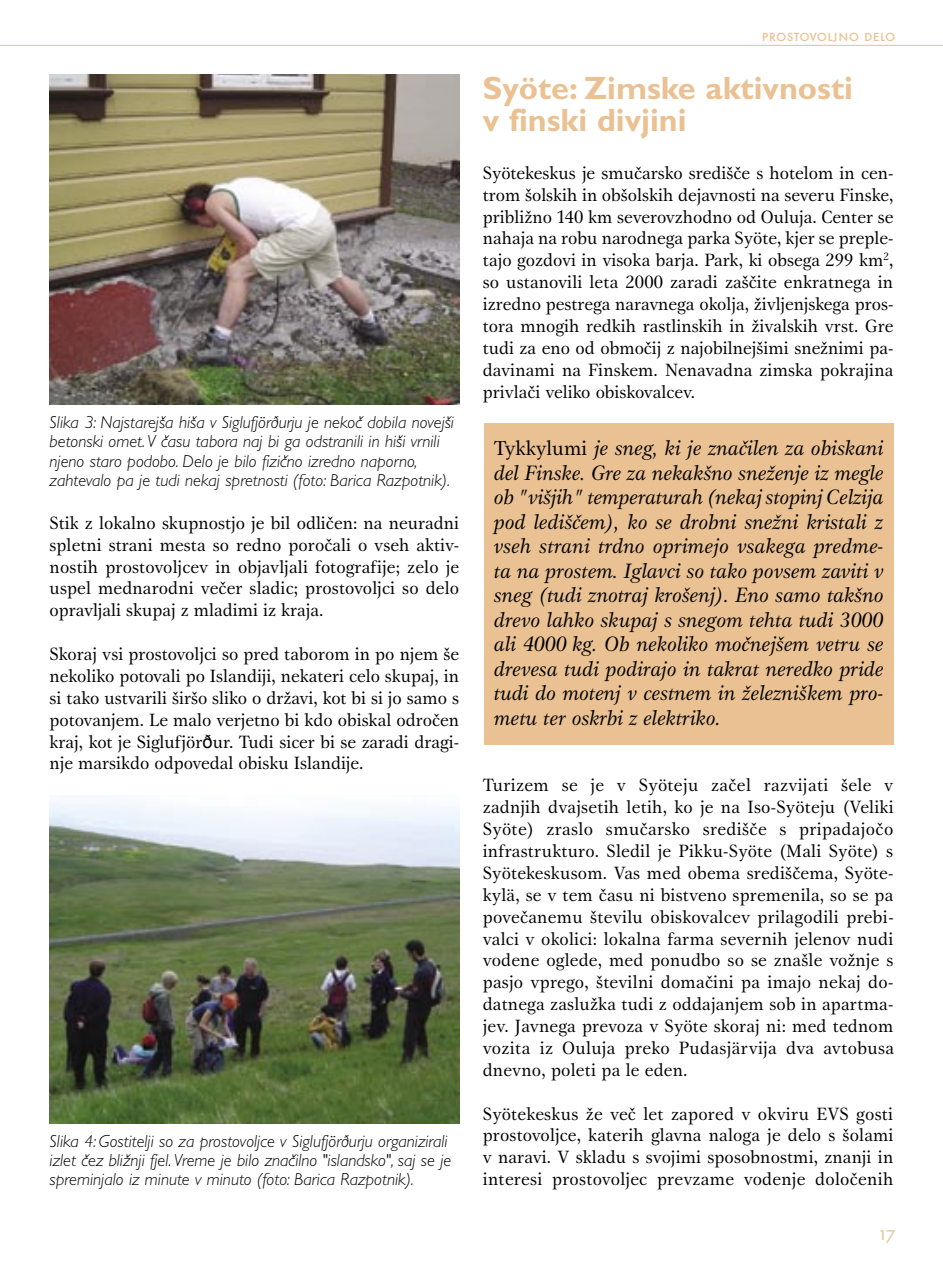
<style>
.page{position:relative;width:943px;height:1270px;background:#fff}
.page>*{position:absolute;margin:0;border:0;box-sizing:border-box;transform-origin:0 0}
.t1{font:700 32.38px/32.7px "SLO Gill Sans";color:#eac192}
.t2{font:italic 21px/24.5px "Gamma Itc TEE";color:#000;text-align:justify}
.t3{font:19.25px "Futura SCTEE";color:#eac192}
.t4{font:18.38px/21.9px "Gamma Itc TEE";letter-spacing:.005em;color:#000;text-align:justify}
.t5{font:18.38px "Futura SCTEE";color:#eac192}
.t6{font:italic 300 17.5px/19.2px "SLO Gill Sans";color:#000}
.s1{font-family:"Arial"}
.s2{font-style:normal}
</style>
<div class="page">
<hr style="left:0;top:45px;width:943px;height:1px;background:#eac192">
<div style="left:484px;top:423px;width:409px;height:321px;background:#eac192"></div>
<img style="left:50px;top:74px;width:409px;height:331px">
<img style="left:50px;top:800px;width:409px;height:324px">
<p class="t6" style="left:50px;top:413px;width:406px">Slika 3: Najstarejša hiša v Siglufjörðurju je nekoč dobila novejši betonski omet. V času tabora naj bi ga odstranili in hiši vrnili njeno staro podobo. Delo je bilo fizično izredno naporno, zahtevalo pa je tudi nekaj spretnosti (foto: Barica Razpotnik).</p>
<p class="t4" style="left:50px;top:512px;width:411px">Stik z lokalno skupnostjo je bil odličen: na neuradni spletni strani mesta so redno poročali o vseh aktiv&shy;nostih prostovoljcev in objavljali fotografije; zelo je uspel mednarodni večer sladic; prostovoljci so delo opravljali skupaj z mladimi iz kraja.</p>
<p class="t4" style="left:50px;top:643px;width:411px">Skoraj vsi prostovoljci so pred taborom in po njem še nekoliko potovali po Islandiji, nekateri celo skupaj, in si tako ustvarili širšo sliko o državi, kot bi si jo samo s potovanjem. Le malo verjetno bi kdo obiskal odročen kraj, kot je Siglufjör<span class="s1">ð</span>ur. Tudi sicer bi se zaradi dragi&shy;nje marsikdo odpovedal obisku Islandije.</p>
<p class="t6" style="left:50px;top:1131px;width:403px">Slika 4: Gostitelji so za prostovoljce v Siglufjörðurju organizirali izlet čez bližnji fjel. Vreme je bilo značilno "islandsko", saj se je spreminjalo iz minute v minuto (foto: Barica Razpotnik).</p>
<p class="t5" style="left:761px;top:25px;width:135px">prostovoljno delo</p>
<h1 class="t1" style="left:483px;top:71px;width:371px">Syöte: Zimske aktivnosti v finski divjini</h1>
<p class="t4" style="left:483px;top:162px;width:412px">Syötekeskus je smučarsko središče s hotelom in cen&shy;trom šolskih in obšolskih dejavnosti na severu Finske, približno 140 km severovzhodno od Ouluja. Center se nahaja na robu narodnega parka Syöte, kjer se preple&shy;tajo gozdovi in visoka barja. Park, ki obsega 299 km<sup>2</sup>, so ustanovili leta 2000 zaradi zaščite enkratnega in izredno pestrega naravnega okolja, življenjskega pros&shy;tora mnogih redkih rastlinskih in živalskih vrst. Gre tudi za eno od območij z najobilnejšimi snežnimi pa&shy;davinami na Finskem. Nenavadna zimska pokrajina privlači veliko obiskovalcev.</p>
<p class="t2" style="left:494px;top:436px;width:391px"><span class="s2">Tykkylumi</span> je sneg, ki je značilen za obiskani del Finske. Gre za nekakšno sneženje iz megle ob "višjih" temperaturah (nekaj stopinj Celzija pod lediščem), ko se drobni snežni kristali z vseh strani trdno oprimejo vsakega predme&shy;ta na prostem. Iglavci so tako povsem zaviti v sneg (tudi znotraj krošenj). Eno samo takšno drevo lahko skupaj s snegom tehta tudi 3000 ali 4000 kg. Ob nekoliko močnejšem vetru se drevesa tudi podirajo in takrat neredko pride tudi do motenj v cestnem in železniškem pro&shy;metu ter oskrbi z elektriko.</p>
<p class="t4" style="left:483px;top:774px;width:413px">Turizem se je v Syöteju začel razvijati šele v zadnjih dvajsetih letih, ko je na Iso-Syöteju (Veliki Syöte) zraslo smučarsko središče s pripadajočo infrastrukturo. Sledil je Pikku-Syöte (Mali Syöte) s Syötekeskusom. Vas med obema središčema, Syöte&shy;kylä, se v tem času ni bistveno spremenila, so se pa povečanemu številu obiskovalcev prilagodili prebi&shy;valci v okolici: lokalna farma severnih jelenov nudi vodene oglede, med ponudbo so se znašle vožnje s pasjo vprego, številni domačini pa imajo nekaj do&shy;datnega zaslužka tudi z oddajanjem sob in apartma&shy;jev. Javnega prevoza v Syöte skoraj ni: med tednom vozita iz Ouluja preko Pudasjärvija dva avtobusa dnevno, poleti pa le eden.</p>
<p class="t4" style="left:483px;top:1103px;width:412px">Syötekeskus že več let zapored v okviru EVS gosti prostovoljce, katerih glavna naloga je delo s šolami v naravi. V skladu s svojimi sposobnostmi, znanji in interesi prostovoljec prevzame vodenje določenih</p>
<p class="t3" style="left:879px;top:1222px;width:18px">17</p>
</div>
